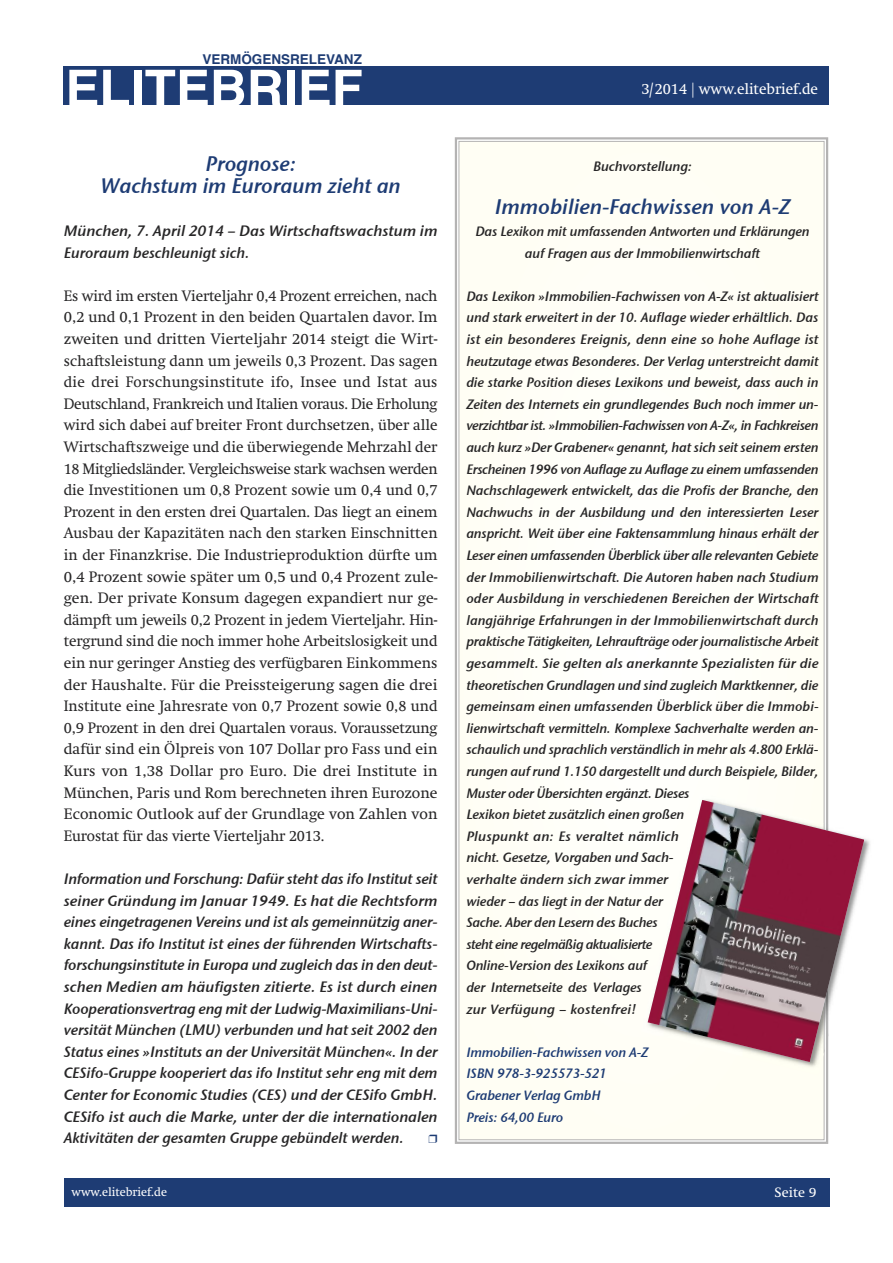
<style>
.page{position:relative;width:893px;height:1263px;background:#fff}
.page>*{position:absolute;margin:0;border:0;box-sizing:border-box;transform-origin:0 0}
.t1{font:700 51px "Helvetica";color:#fff}
.t2{font:21px/21.6px "Stone Sans Sem ITCTT Semi Ita";letter-spacing:-.005em;color:#1e3c74;text-align:center}
.t3{font:15px/21.6px "Swift";letter-spacing:-.01em;color:#272627;text-align:justify}
.t4{font:15px/21.6px "Stone Sans Sem ITCTT Semi Ita";color:#272627}
.t5{font:15px "Swift";color:#fff}
.t6{font:13.5px/21.6px "Stone Sans Sem ITCTT Semi Ita";letter-spacing:-.01em;color:#272627;text-align:center}
.t7{font:13.5px/21.6px "Stone Sans Sem ITCTT Semi Ita";letter-spacing:-.01em;color:#1e3c74}
.t8{font:700 13.5px "Helvetica";color:#1e3c74}
.t9{font:13.5px "Swift";color:#fff}
.t10{font:12px "Swift";color:#fff}
</style>
<div class="page">
<div style="left:64px;top:1178px;width:765px;height:29px;background:#1e3c74"></div>
<div style="left:64px;top:66px;width:765px;height:38px;background:#1e3c74"></div>
<div style="left:459px;top:142px;width:365px;height:997px;background:#fffef7"></div>
<img style="left:864px;top:838px;width:6px;height:30px">
<img style="left:648px;top:800px;width:216px;height:262px">
<p class="t8" style="left:202px;top:54px;width:161px">VERMÖGENSRELEVANZ</p>
<h1 class="t1" style="left:65px;top:67px;width:299px">ELITEBRIEF</h1>
<h2 class="t2" style="left:101px;top:153px;width:302px">Prognose:<br>Wachstum im Euroraum zieht an</h2>
<p class="t4" style="left:64px;top:220px;width:375px">München, 7. April 2014 – Das Wirtschaftswachstum im<br>Euroraum beschleunigt sich.</p>
<p class="t3" style="left:64px;top:286px;width:375px">Es wird im ersten Vierteljahr 0,4 Prozent erreichen, nach 0,2 und 0,1 Prozent in den beiden Quartalen davor. Im zweiten und dritten Vierteljahr 2014 steigt die Wirt&shy;schaftsleistung dann um jeweils 0,3 Prozent. Das sagen die drei Forschungsinstitute ifo, Insee und Istat aus Deutschland, Frankreich und Italien voraus. Die Erholung wird sich dabei auf breiter Front durchsetzen, über alle Wirtschaftszweige und die überwiegende Mehrzahl der 18 Mitgliedsländer. Vergleichsweise stark wachsen werden die Investitionen um 0,8 Prozent sowie um 0,4 und 0,7<br>Prozent in den ersten drei Quartalen. Das liegt an einem Ausbau der Kapazitäten nach den starken Einschnitten in der Finanzkrise. Die Industrieproduktion dürfte um 0,4 Prozent sowie später um 0,5 und 0,4 Prozent zule&shy;gen. Der private Konsum dagegen expandiert nur ge&shy;dämpft um jeweils 0,2 Prozent in jedem Vierteljahr. Hin&shy;tergrund sind die noch immer hohe Arbeitslosigkeit und ein nur geringer Anstieg des verfügbaren Einkommens der Haushalte. Für die Preissteigerung sagen die drei Institute eine Jahresrate von 0,7 Prozent sowie 0,8 und 0,9 Prozent in den drei Quartalen voraus. Voraussetzung dafür sind ein Ölpreis von 107 Dollar pro Fass und ein Kurs von 1,38 Dollar pro Euro. Die drei Institute in München, Paris und Rom berechneten ihren Eurozone Economic Outlook auf der Grundlage von Zahlen von Eurostat für das vierte Vierteljahr 2013.</p>
<p class="t4" style="left:64px;top:868px;width:375px;text-align:justify">Information und Forschung: Dafür steht das ifo Institut seit seiner Gründung im Januar 1949. Es hat die Rechtsform eines eingetragenen Vereins und ist als gemeinnützig aner&shy;kannt. Das ifo Institut ist eines der führenden Wirtschafts&shy;forschungsinstitute in Europa und zugleich das in den deut&shy;schen Medien am häufigsten zitierte. Es ist durch einen Kooperationsvertrag eng mit der Ludwig-Maximilians-Uni&shy;versität München (LMU) verbunden und hat seit 2002 den Status eines »Instituts an der Universität München«. In der CESifo-Gruppe kooperiert das ifo Institut sehr eng mit dem Center for Economic Studies (CES) und der CESifo GmbH.<br>CESifo ist auch die Marke, unter der die internationalen Aktivitäten der gesamten Gruppe gebündelt werden.</p>
<p class="t10" style="left:72px;top:1187px;width:97px">www.elitebrief.de</p>
<p class="t5" style="left:641px;top:83px;width:178px">3/2014 | www.elitebrief.de</p>
<p class="t6" style="left:593px;top:156px;width:100px">Buchvorstellung:</p>
<h2 class="t2" style="left:495px;top:196px;width:297px">Immobilien-Fachwissen von A-Z</h2>
<p class="t6" style="left:475px;top:220px;width:336px">Das Lexikon mit umfassenden Antworten und Erklärungen auf Fragen aus der Immobilienwirtschaft</p>
<p class="t6" style="left:466px;top:285px;width:354px;text-align:left">Das Lexikon »Immobilien-Fachwissen von A-Z« ist aktualisiert und stark erweitert in der 10. Auflage wieder erhältlich. Das ist ein besonderes Ereignis, denn eine so hohe Auflage ist heutzutage etwas Besonderes. Der Verlag unterstreicht damit die starke Position dieses Lexikons und beweist, dass auch in Zeiten des Internets ein grundlegendes Buch noch immer un&shy;verzichtbar ist. »Immobilien-Fachwissen von A-Z«, in Fachkreisen auch kurz »Der Grabener« genannt, hat sich seit seinem ersten Erscheinen 1996 von Auflage zu Auflage zu einem umfassenden Nachschlagewerk entwickelt, das die Profis der Branche, den Nachwuchs in der Ausbildung und den interessierten Leser anspricht. Weit über eine Faktensammlung hinaus erhält der Leser einen umfassenden Überblick über alle relevanten Gebiete der Immobilienwirtschaft. Die Autoren haben nach Studium oder Ausbildung in verschiedenen Bereichen der Wirtschaft langjährige Erfahrungen in der Immobilienwirtschaft durch praktische Tätigkeiten, Lehraufträge oder journalistische Arbeit gesammelt. Sie gelten als anerkannte Spezialisten für die theoretischen Grundlagen und sind zugleich Marktkenner, die gemeinsam einen umfassenden Überblick über die Immobi&shy;lienwirtschaft vermitteln. Komplexe Sachverhalte werden an&shy;schaulich und sprachlich verständlich in mehr als 4.800 Erklä&shy;rungen auf rund 1.150 dargestellt und durch Beispiele, Bilder, Muster oder Übersichten ergänzt. Dieses<br>Lexikon bietet zusätzlich einen großen<br>Pluspunkt an: Es veraltet nämlich<br>nicht. Gesetze, Vorgaben und Sach-<br>verhalte ändern sich zwar immer<br>wieder – das liegt in der Natur der<br>Sache. Aber den Lesern des Buches<br>steht eine regelmäßig aktualisierte<br>Online-Version des Lexikons auf<br>der Internetseite des Verlages<br>zur Verfügung – kostenfrei!</p>
<p class="t7" style="left:466px;top:1041px;width:183px">Immobilien-Fachwissen von A-Z<br>ISBN 978-3-925573-521<br>Grabener Verlag GmbH<br>Preis: 64,00 Euro</p>
<p class="t9" style="left:775px;top:1187px;width:43px">Seite 9</p>
</div>
